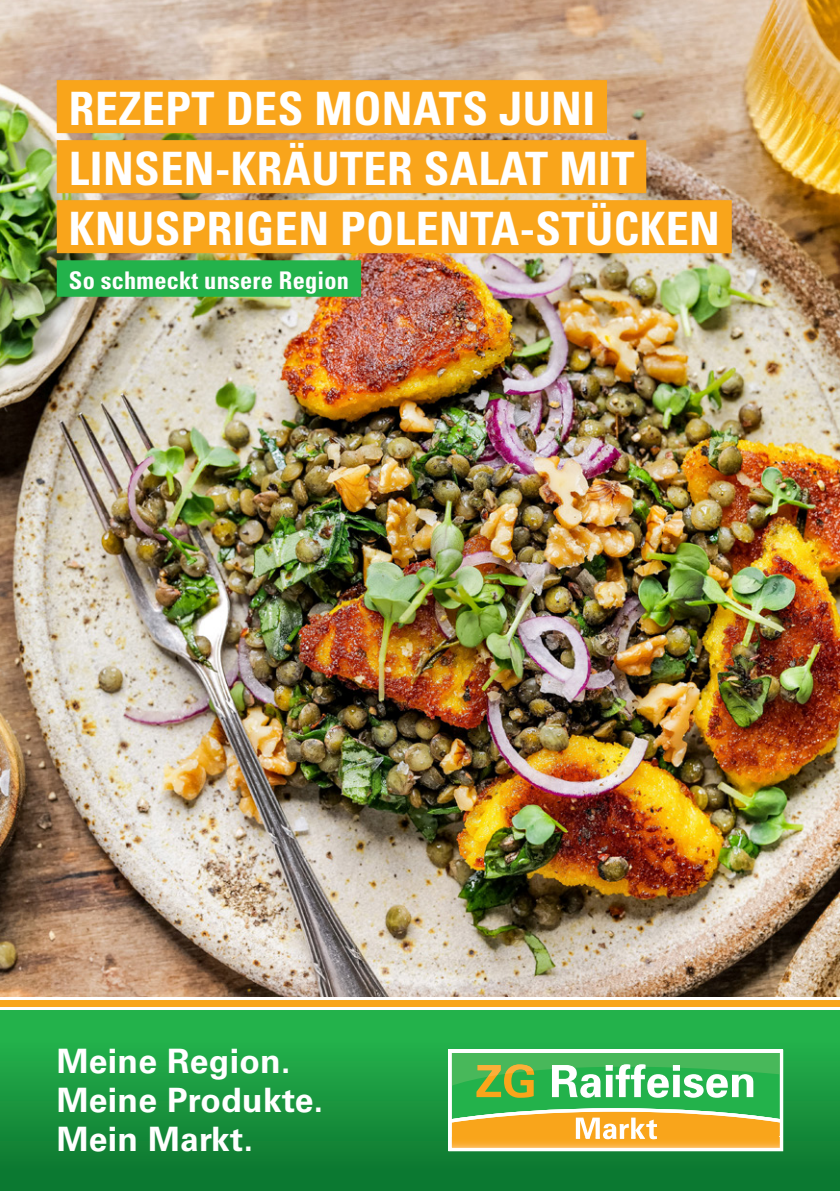
<style>
.page{position:relative;width:840px;height:1191px;background:#fff}
.page>*{position:absolute;margin:0;border:0;box-sizing:border-box;transform-origin:0 0}
.t1{font:700 condensed 46px/60px "Univers LT Pro";letter-spacing:.01em;color:#fff}
.t2{font:700 33.6px/38.8px "Univers LT Pro 65";letter-spacing:.01em;color:#fff}
.t3{font:700 condensed 24.2px "Univers LT Pro";letter-spacing:.01em;color:#fff}
</style>
<div class="page">
<img style="left:0;top:0;width:839px;height:997px">
<div style="left:0;top:1003px;width:839px;height:188px;background:linear-gradient(to bottom,#29bd51,#0c7430)"></div>
<div style="left:0;top:997px;width:839px;height:13px;background:#fff"></div>
<div style="left:0;top:1000px;width:839px;height:7px;background:#f9a51b"></div>
<svg style="left:448px;top:1049px;width:334px;height:102px"></svg>
<div style="left:57px;top:80px;width:549px;height:53px;background:#f9a51b"></div>
<div style="left:57px;top:140px;width:589px;height:53px;background:#f9a51b"></div>
<div style="left:57px;top:200px;width:674px;height:53px;background:#f9a51b"></div>
<div style="left:57px;top:260px;width:304px;height:37px;background:#23b24b"></div>
<p class="t1" style="left:69px;top:79px;width:652px">REZEPT DES MONATS JUNI<br>LINSEN-KRÄUTER SALAT MIT<br>KNUSPRIGEN POLENTA-STÜCKEN</p>
<p class="t3" style="left:69px;top:265px;width:281px">So schmeckt unsere Region</p>
<p class="t2" style="left:57px;top:1042px;width:268px">Meine Region.<br>Meine Produkte.<br>Mein Markt.</p>
</div>
